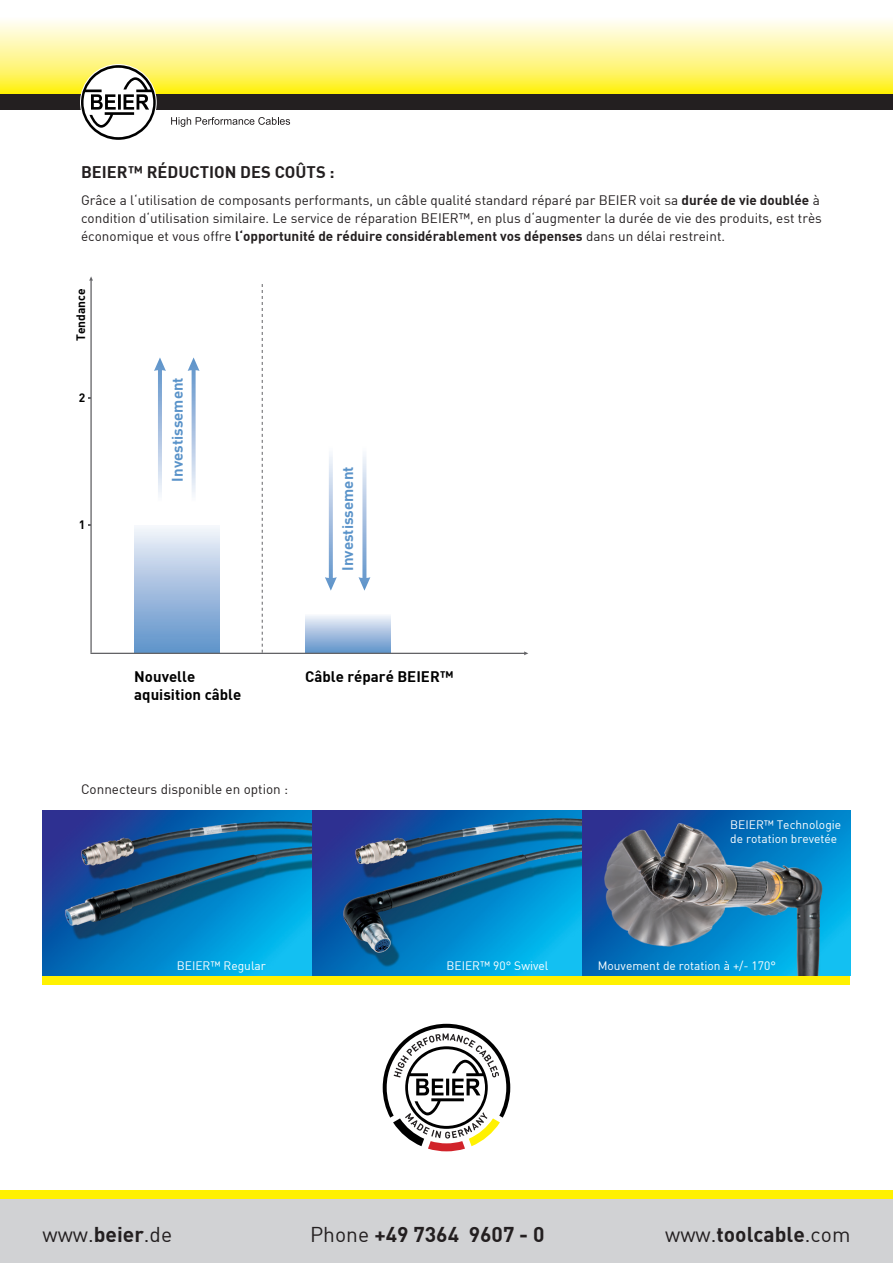
<style>
.page{position:relative;width:893px;height:1263px;background:#fff}
.page>*{position:absolute;margin:0;border:0;box-sizing:border-box;transform-origin:0 0}
.t1{font:21px "DIN Bold";color:#231f20}
.t2{font:21px "DIN";color:#231f20}
.t3{font:16.5px "DIN Bold";color:#231f20}
.t4{font:15px/18px "DIN Bold";color:#000}
.t5{font:15px "DIN Bold";color:#5a93c9}
.t6{font:13.5px/18px "DIN";color:#231f20}
.t7{font:13.5px "DIN Bold";color:#231f20}
.t8{font:12px/14.4px "DIN";color:#fff}
.t9{font:12px "DIN Bold";color:#000}
.s1{font-family:"DIN Bold"}
.s2{font-family:"DIN"}
</style>
<div class="page">
<div style="left:0;top:1199px;width:893px;height:64px;background:#d1d2d4"></div>
<div style="left:0;top:1191px;width:893px;height:8px;background:#fff101"></div>
<div style="left:0;top:95px;width:893px;height:15px;background:#231f20"></div>
<svg style="left:0;top:21px;width:892px;height:73px;background:#fff68e"></svg>
<svg style="left:171px;top:117px;width:119px;height:10px"></svg>
<svg style="left:81px;top:65px;width:75px;height:75px"></svg>
<svg style="left:89px;top:276px;width:439px;height:379px"></svg>
<svg style="left:383px;top:1024px;width:127px;height:127px"></svg>
<div style="left:43px;top:976px;width:807px;height:8px;background:#fff101"></div>
<img style="left:43px;top:810px;width:807px;height:166px">
<p class="t3" style="left:81px;top:161px;width:255px">BEIER™ RÉDUCTION DES COÛTS :</p>
<p class="t6" style="left:81px;top:191px;width:742px">Grâce a l‘utilisation de composants performants, un câble qualité standard réparé par BEIER voit sa <span class="s1">durée de vie doublée</span> à condition d‘utilisation similaire. Le service de réparation BEIER™, en plus d‘augmenter la durée de vie des produits, est très</p>
<p class="t7" style="left:81px;top:227px;width:646px"><span class="s2">économique et vous offre</span> l‘opportunité de réduire considérablement vos dépenses <span class="s2">dans un délai restreint.</span></p>
<p class="t9" style="left:73px;top:341px;width:54px;rotate:-90deg">Tendance</p>
<p class="t9" style="left:79px;top:389px;width:8px">2</p>
<p class="t9" style="left:79px;top:517px;width:8px">1</p>
<p class="t5" style="left:167px;top:481px;width:106px;rotate:-90deg">Investissement</p>
<p class="t5" style="left:338px;top:571px;width:106px;rotate:-90deg">Investissement</p>
<p class="t4" style="left:134px;top:667px;width:109px">Nouvelle aquisition câble</p>
<p class="t4" style="left:305px;top:667px;width:150px">Câble réparé BEIER™</p>
<p class="t6" style="left:81px;top:780px;width:209px">Connecteurs disponible en option :</p>
<p class="t8" style="left:730px;top:817px;width:113px">BEIER™ Technologie de rotation brevetée</p>
<p class="t8" style="left:177px;top:958px;width:91px">BEIER™ Regular</p>
<p class="t8" style="left:446px;top:958px;width:103px">BEIER™ 90° Swivel</p>
<p class="t8" style="left:598px;top:958px;width:180px">Mouvement de rotation à +/- 170°</p>
<h1 class="t2" style="left:43px;top:1221px;width:131px">www.<span class="s1">beier</span>.de</h1>
<h1 class="t1" style="left:310px;top:1220px;width:236px"><span class="s2">Phone</span> +49 7364 9607 - 0</h1>
<h1 class="t1" style="left:665px;top:1220px;width:187px"><span class="s2">www.</span>toolcable<span class="s2">.com</span></h1>
</div>
